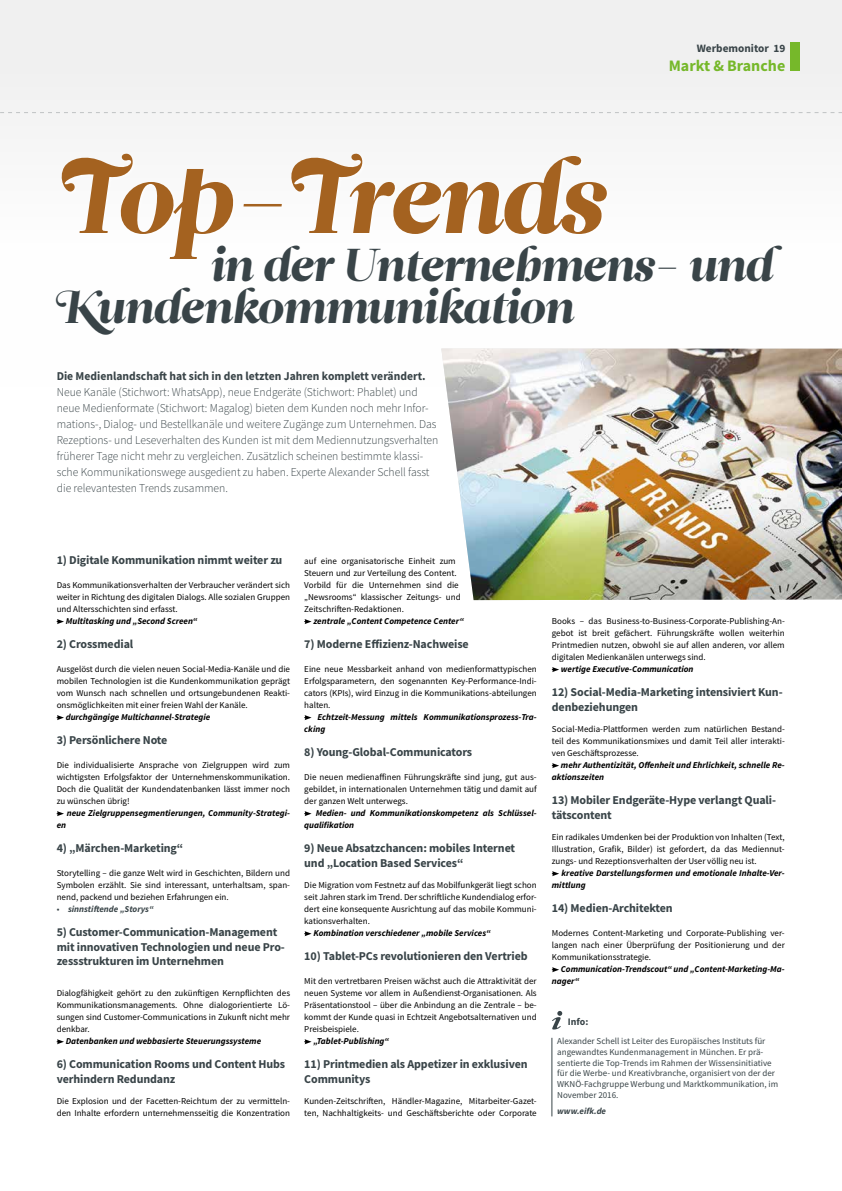
<style>
.page{position:relative;width:842px;height:1191px;background:#fff}
.page>*{position:absolute;margin:0;border:0;box-sizing:border-box;transform-origin:0 0}
.t1{font:100px "Leitura Display Swashes";letter-spacing:-.005em;color:#a46220}
.t2{font:46px/42px "Leitura Display Swashes";letter-spacing:-.005em;color:#394448}
.t3{font:700 16px "Source Sans Pro";color:#76b82a}
.t4{font:700 12px/14.4px "Source Sans Pro";letter-spacing:-.01em;color:#394448}
.t5{font:300 12px/16px "Source Sans Pro";color:#394448}
.t6{font:700 11.3px "Source Sans Pro";color:#394448}
.t7{font:700 10px "Source Sans Pro";color:#394448}
.t8{font:9px/12px "Source Sans Pro";color:#000;text-align:justify}
.t9{font:italic 700 9px/12px "Source Sans Pro";color:#000}
.t10{font:9px/10.8px "Source Sans Pro";color:#394448}
.t11{font:italic 700 9px "Source Sans Pro";color:#394448}
.s1{font-weight:400;font-style:normal}
</style>
<div class="page">
<div style="left:0;top:0;width:842px;height:387px;background:#f0f0f0"></div>
<div style="left:60px;top:152px;width:551px;height:111px;background:#fff"></div>
<svg style="left:57px;top:619px;width:7px;height:5px"></svg>
<svg style="left:57px;top:715px;width:7px;height:5px"></svg>
<svg style="left:57px;top:811px;width:7px;height:5px"></svg>
<svg style="left:57px;top:1039px;width:7px;height:5px"></svg>
<svg style="left:304px;top:619px;width:8px;height:5px"></svg>
<svg style="left:304px;top:715px;width:8px;height:5px"></svg>
<svg style="left:304px;top:811px;width:8px;height:5px"></svg>
<svg style="left:304px;top:931px;width:8px;height:5px"></svg>
<svg style="left:304px;top:1039px;width:8px;height:5px"></svg>
<svg style="left:552px;top:667px;width:7px;height:5px"></svg>
<svg style="left:552px;top:763px;width:7px;height:5px"></svg>
<svg style="left:552px;top:871px;width:7px;height:5px"></svg>
<svg style="left:552px;top:967px;width:7px;height:5px"></svg>
<img style="left:441px;top:348px;width:401px;height:252px">
<svg style="left:552px;top:1011px;width:10px;height:18px"></svg>
<hr style="left:551px;top:1037px;width:1px;height:79px;background:#394448">
<div style="left:790px;top:42px;width:9px;height:29px;background:#76b82a"></div>
<p class="t6" style="left:697px;top:41px;width:90px">Werbemonitor 19</p>
<h3 class="t3" style="left:669px;top:55px;width:118px">Markt &amp; Branche</h3>
<h1 class="t1" style="left:57px;top:140px;width:546px">Top-Trends</h1>
<h2 class="t2" style="left:54px;top:244px;width:720px;text-indent:156px">in der Unternehmens- und<br>Kundenkommunikation</h2>
<h3 class="t4" style="left:57px;top:369px;width:370px">Die Medienlandschaft hat sich in den letzten Jahren komplett verändert.</h3>
<p class="t5" style="left:57px;top:384px;width:383px">Neue Kanäle (Stichwort: WhatsApp), neue Endgeräte (Stichwort: Phablet) und neue Medienformate (Stichwort: Magalog) bieten dem Kunden noch mehr Infor&shy;mations-, Dialog- und Bestellkanäle und weitere Zugänge zum Unternehmen. Das Rezeptions- und Leseverhalten des Kunden ist mit dem Mediennutzungsverhalten früherer Tage nicht mehr zu vergleichen. Zusätzlich scheinen bestimmte klassi&shy;sche Kommunikationswege ausgedient zu haben. Experte Alexander Schell fasst die relevantesten Trends zusammen.</p>
<h3 class="t4" style="left:57px;top:553px;width:227px">1) Digitale Kommunikation nimmt weiter zu</h3>
<p class="t8" style="left:57px;top:579px;width:235px">Das Kommunikationsverhalten der Verbraucher verändert sich weiter in Richtung des digitalen Dialogs. Alle sozialen Gruppen und Altersschichten sind erfasst.</p>
<p class="t9" style="left:66px;top:615px;width:133px">Multitasking und „Second Screen“</p>
<h3 class="t4" style="left:57px;top:637px;width:78px">2) Crossmedial</h3>
<p class="t8" style="left:57px;top:663px;width:235px">Ausgelöst durch die vielen neuen Social-Media-Kanäle und die mobilen Technologien ist die Kundenkommunikation geprägt vom Wunsch nach schnellen und ortsungebundenen Reakti&shy;onsmöglichkeiten mit einer freien Wahl der Kanäle.</p>
<p class="t9" style="left:66px;top:711px;width:146px">durchgängige Multichannel-Strategie</p>
<h3 class="t4" style="left:57px;top:733px;width:112px">3) Persönlichere Note</h3>
<p class="t8" style="left:57px;top:759px;width:235px">Die individualisierte Ansprache von Zielgruppen wird zum wichtigsten Erfolgsfaktor der Unternehmenskommunikation.<br>Doch die Qualität der Kundendatenbanken lässt immer noch zu wünschen übrig!</p>
<p class="t9" style="left:67px;top:807px;width:225px">neue Zielgruppensegmentierungen, Community-Strategi-</p>
<p class="t9" style="left:57px;top:819px;width:11px">en</p>
<h3 class="t4" style="left:57px;top:841px;width:128px">4) „Märchen-Marketing“</h3>
<p class="t8" style="left:57px;top:867px;width:235px">Storytelling – die ganze Welt wird in Geschichten, Bildern und Symbolen erzählt. Sie sind interessant, unterhaltsam, span&shy;nend, packend und beziehen Erfahrungen ein.</p>
<p class="t11" style="left:57px;top:903px;width:98px"><span class="s1">•</span> sinnstiftende „Storys“</p>
<h3 class="t4" style="left:57px;top:925px;width:230px">5) Customer-Communication-Management mit innovativen Technologien und neue Pro&shy;zessstrukturen im Unternehmen</h3>
<p class="t8" style="left:57px;top:987px;width:235px">Dialogfähigkeit gehört zu den zukünftigen Kernpflichten des Kommunikationsmanagements. Ohne dialogorientierte Lö&shy;sungen sind Customer-Communications in Zukunft nicht mehr denkbar.</p>
<p class="t9" style="left:66px;top:1035px;width:197px">Datenbanken und webbasierte Steuerungssysteme</p>
<h3 class="t4" style="left:57px;top:1057px;width:230px">6) Communication Rooms und Content Hubs verhindern Redundanz</h3>
<p class="t8" style="left:57px;top:1095px;width:235px">Die Explosion und der Facetten-Reichtum der zu vermitteln&shy;den Inhalte erfordern unternehmensseitig die Konzentration</p>
<p class="t8" style="left:304px;top:555px;width:158px;text-align:left">auf eine organisatorische Einheit zum Steuern und zur Verteilung des Content.<br>Vorbild für die Unternehmen sind die „Newsrooms“ klassischer Zeitungs- und Zeitschriften-Redaktionen.</p>
<p class="t9" style="left:313px;top:615px;width:152px">zentrale „Content Competence Center“</p>
<h3 class="t4" style="left:304px;top:637px;width:166px">7) Moderne Effizienz-Nachweise</h3>
<p class="t8" style="left:304px;top:663px;width:234px">Eine neue Messbarkeit anhand von medienformattypischen Erfolgsparametern, den sogenannten Key-Performance-Indi&shy;cators (KPIs), wird Einzug in die Kommunikations-abteilungen halten.</p>
<p class="t9" style="left:304px;top:711px;width:234px;text-indent:13px">Echtzeit-Messung mittels Kommunikationsprozess-Tra&shy;cking</p>
<h3 class="t4" style="left:304px;top:745px;width:169px">8) Young-Global-Communicators</h3>
<p class="t8" style="left:304px;top:771px;width:234px">Die neuen medienaffinen Führungskräfte sind jung, gut aus&shy;gebildet, in internationalen Unternehmen tätig und damit auf der ganzen Welt unterwegs.</p>
<p class="t9" style="left:304px;top:807px;width:234px;text-indent:12px">Medien- und Kommunikationskompetenz als Schlüssel&shy;qualifikation</p>
<h3 class="t4" style="left:304px;top:841px;width:212px">9) Neue Absatzchancen: mobiles Internet und „Location Based Services“</h3>
<p class="t8" style="left:304px;top:879px;width:234px">Die Migration vom Festnetz auf das Mobilfunkgerät liegt schon seit Jahren stark im Trend. Der schriftliche Kundendialog erfor&shy;dert eine konsequente Ausrichtung auf das mobile Kommuni&shy;kationsverhalten.</p>
<p class="t9" style="left:313px;top:927px;width:179px">Kombination verschiedener „mobile Services“</p>
<h3 class="t4" style="left:304px;top:949px;width:225px">10) Tablet-PCs revolutionieren den Vertrieb</h3>
<p class="t8" style="left:304px;top:975px;width:234px">Mit den vertretbaren Preisen wächst auch die Attraktivität der neuen Systeme vor allem in Außendienst-Organisationen. Als Präsentationstool – über die Anbindung an die Zentrale – be&shy;kommt der Kunde quasi in Echtzeit Angebotsalternativen und Preisbeispiele.</p>
<p class="t9" style="left:313px;top:1035px;width:77px">„Tablet-Publishing“</p>
<h3 class="t4" style="left:304px;top:1057px;width:225px">11) Printmedien als Appetizer in exklusiven<br>Communitys</h3>
<p class="t8" style="left:304px;top:1095px;width:234px">Kunden-Zeitschriften, Händler-Magazine, Mitarbeiter-Gazet&shy;ten, Nachhaltigkeits- und Geschäftsberichte oder Corporate</p>
<p class="t8" style="left:552px;top:615px;width:234px">Books – das Business-to-Business-Corporate-Publishing-An&shy;gebot ist breit gefächert. Führungskräfte wollen weiterhin Printmedien nutzen, obwohl sie auf allen anderen, vor allem digitalen Medienkanälen unterwegs sind.</p>
<p class="t9" style="left:561px;top:663px;width:134px">wertige Executive-Communication</p>
<h3 class="t4" style="left:552px;top:685px;width:232px">12) Social-Media-Marketing intensiviert Kun&shy;denbeziehungen</h3>
<p class="t8" style="left:552px;top:723px;width:234px">Social-Media-Plattformen werden zum natürlichen Bestand&shy;teil des Kommunikationsmixes und damit Teil aller interakti&shy;ven Geschäftsprozesse.</p>
<p class="t9" style="left:552px;top:759px;width:234px;text-indent:9px">mehr Authentizität, Offenheit und Ehrlichkeit, schnelle Re&shy;aktionszeiten</p>
<h3 class="t4" style="left:552px;top:793px;width:226px">13) Mobiler Endgeräte-Hype verlangt Quali&shy;tätscontent</h3>
<p class="t8" style="left:552px;top:831px;width:234px">Ein radikales Umdenken bei der Produktion von Inhalten (Text, Illustration, Grafik, Bilder) ist gefordert, da das Mediennut&shy;zungs- und Rezeptionsverhalten der User völlig neu ist.</p>
<p class="t9" style="left:552px;top:867px;width:234px;text-indent:10px">kreative Darstellungsformen und emotionale Inhalte-Ver&shy;mittlung</p>
<h3 class="t4" style="left:552px;top:901px;width:122px">14) Medien-Architekten</h3>
<p class="t8" style="left:552px;top:927px;width:234px">Modernes Content-Marketing und Corporate-Publishing ver&shy;langen nach einer Überprüfung der Positionierung und der Kommunikationsstrategie.</p>
<p class="t9" style="left:552px;top:963px;width:234px;text-indent:9px">Communication-Trendscout“ und „Content-Marketing-Ma&shy;nager“</p>
<p class="t7" style="left:568px;top:1014px;width:22px">Info:</p>
<p class="t10" style="left:557px;top:1035px;width:222px">Alexander Schell ist Leiter des Europäisches Instituts für angewandtes Kundenmanagement in München. Er prä&shy;sentierte die Top-Trends im Rahmen der Wissensinitiative für die Werbe- und Kreativbranche, organisiert von der der WKNÖ-Fachgruppe Werbung und Marktkommunikation, im November 2016.</p>
<p class="t11" style="left:557px;top:1105px;width:50px">www.eifk.de</p>
</div>
